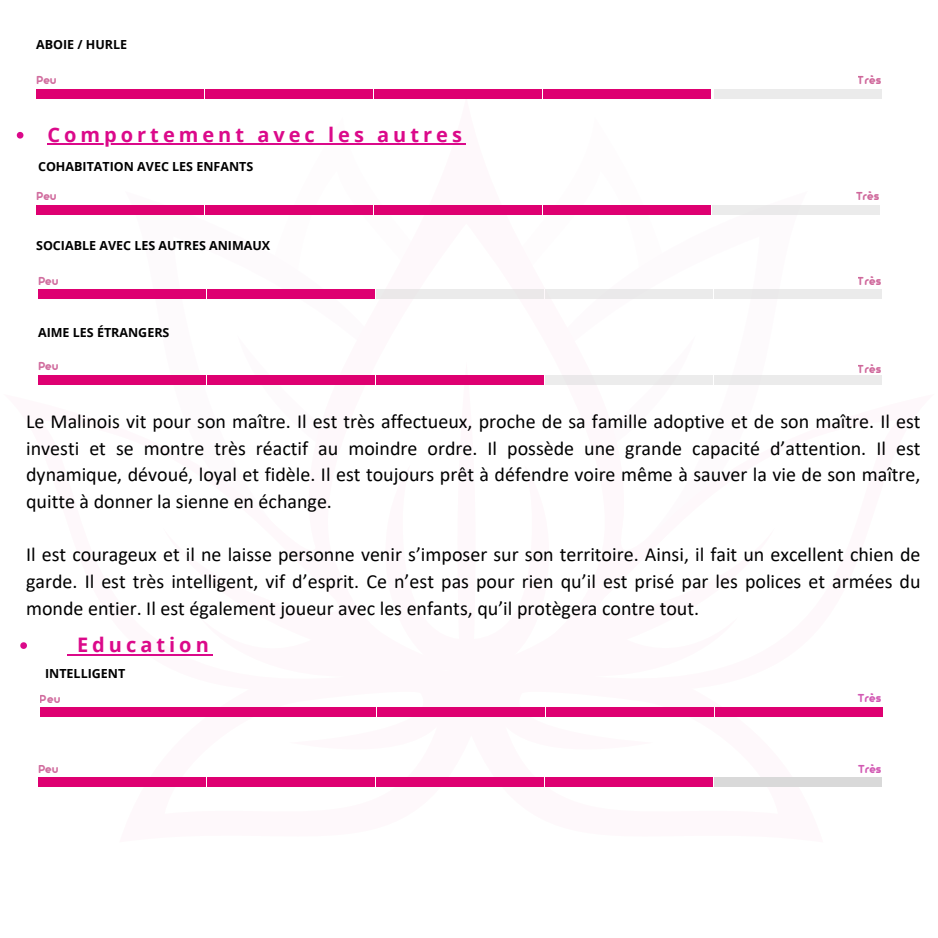
<style>
.page{position:relative;width:938px;height:938px;background:#fff}
.page>*{position:absolute;margin:0;border:0;box-sizing:border-box;transform-origin:0 0}
.t1{font:20px/26.8px "Calibri";color:#000;text-align:justify}
.t2{font:700 20px "Open Sans";letter-spacing:.2em;color:#db098a}
.t3{font:700 12.5px "Open Sans";color:#000}
.t4{font:700 12.5px "Arista Pro";color:#b71c69}
.t5{font:700 12.5px "Arista Pro";color:#d259b3}
</style>
<div class="page">
<svg style="left:624px;top:384px;width:71px;height:1px"></svg>
<div style="left:457px;top:361px;width:18px;height:358px;background:#fef8fb;border-radius:50%"></div>
<svg style="left:119px;top:707px;width:329px;height:80px"></svg>
<svg style="left:448px;top:707px;width:375px;height:80px"></svg>
<div style="left:36px;top:89px;width:167px;height:10px;background:#de0071"></div>
<div style="left:205px;top:89px;width:167px;height:10px;background:#de0071"></div>
<div style="left:374px;top:89px;width:167px;height:10px;background:#de0071"></div>
<div style="left:543px;top:89px;width:167px;height:10px;background:#de0071"></div>
<svg style="left:17px;top:132px;width:6px;height:7px"></svg>
<hr style="left:47px;top:144px;width:419px;height:1px;background:#db098a">
<div style="left:36px;top:205px;width:167px;height:9px;background:#de0071"></div>
<div style="left:205px;top:205px;width:167px;height:9px;background:#de0071"></div>
<div style="left:374px;top:205px;width:167px;height:9px;background:#de0071"></div>
<div style="left:38px;top:289px;width:167px;height:10px;background:#de0071"></div>
<div style="left:207px;top:289px;width:167px;height:10px;background:#de0071"></div>
<div style="left:38px;top:375px;width:167px;height:10px;background:#de0071"></div>
<div style="left:207px;top:375px;width:167px;height:10px;background:#de0071"></div>
<div style="left:376px;top:375px;width:167px;height:10px;background:#de0071"></div>
<svg style="left:20px;top:642px;width:7px;height:7px"></svg>
<hr style="left:77px;top:654px;width:136px;height:1px;background:#db098a">
<div style="left:40px;top:707px;width:167px;height:10px;background:#de0071"></div>
<div style="left:209px;top:707px;width:167px;height:10px;background:#de0071"></div>
<div style="left:378px;top:707px;width:167px;height:10px;background:#de0071"></div>
<div style="left:547px;top:707px;width:167px;height:10px;background:#de0071"></div>
<div style="left:716px;top:707px;width:167px;height:10px;background:#de0071"></div>
<div style="left:38px;top:777px;width:167px;height:9px;background:#de0071"></div>
<div style="left:207px;top:777px;width:167px;height:9px;background:#de0071"></div>
<div style="left:376px;top:777px;width:167px;height:9px;background:#de0071"></div>
<div style="left:545px;top:777px;width:167px;height:9px;background:#de0071"></div>
<div style="left:714px;top:89px;width:167px;height:10px;background:#ebebeb"></div>
<div style="left:543px;top:205px;width:167px;height:9px;background:#de0071"></div>
<div style="left:712px;top:205px;width:167px;height:9px;background:#ebebeb"></div>
<div style="left:376px;top:289px;width:167px;height:10px;background:#ebebeb"></div>
<div style="left:545px;top:289px;width:167px;height:10px;background:#ebebeb"></div>
<div style="left:714px;top:289px;width:167px;height:10px;background:#ebebeb"></div>
<div style="left:545px;top:375px;width:167px;height:9px;background:#ececec"></div>
<div style="left:714px;top:375px;width:167px;height:10px;background:#ebebeb"></div>
<div style="left:714px;top:777px;width:167px;height:9px;background:#d9d9d9"></div>
<h2 class="t3" style="left:36px;top:36px;width:93px">ABOIE / HURLE</h2>
<p class="t4" style="left:36px;top:76px;width:22px">Peu</p>
<p class="t4" style="left:857px;top:76px;width:25px">Très</p>
<p class="t2" style="left:47px;top:120px;width:416px">Comportement avec les autres</p>
<p class="t3" style="left:38px;top:158px;width:217px">COHABITATION AVEC LES ENFANTS</p>
<p class="t4" style="left:36px;top:192px;width:22px">Peu</p>
<p class="t4" style="left:856px;top:192px;width:25px">Très</p>
<p class="t3" style="left:36px;top:236px;width:235px">SOCIABLE AVEC LES AUTRES ANIMAUX</p>
<p class="t4" style="left:38px;top:276px;width:22px">Peu</p>
<p class="t4" style="left:857px;top:276px;width:25px">Très</p>
<h2 class="t3" style="left:38px;top:323px;width:133px">AIME LES ÉTRANGERS</h2>
<p class="t4" style="left:38px;top:362px;width:22px">Peu</p>
<p class="t4" style="left:857px;top:365px;width:25px">Très</p>
<p class="t1" style="left:26px;top:409px;width:895px">Le Malinois vit pour son maître. Il est très affectueux, proche de sa famille adoptive et de son maître. Il est investi et se montre très réactif au moindre ordre. Il possède une grande capacité d’attention. Il est dynamique, dévoué, loyal et fidèle. Il est toujours prêt à défendre voire même à sauver la vie de son maître, quitte à donner la sienne en échange.</p>
<p class="t1" style="left:26px;top:543px;width:895px">Il est courageux et il ne laisse personne venir s’imposer sur son territoire. Ainsi, il fait un excellent chien de garde. Il est très intelligent, vif d’esprit. Ce n’est pas pour rien qu’il est prisé par les polices et armées du monde entier. Il est également joueur avec les enfants, qu’il protègera contre tout.</p>
<h2 class="t2" style="left:77px;top:631px;width:133px">Education</h2>
<p class="t3" style="left:45px;top:665px;width:82px">INTELLIGENT</p>
<p class="t4" style="left:40px;top:694px;width:22px">Peu</p>
<p class="t5" style="left:857px;top:693px;width:25px">Très</p>
<p class="t4" style="left:38px;top:765px;width:22px">Peu</p>
<h2 class="t5" style="left:858px;top:765px;width:25px">Très</h2>
</div>
